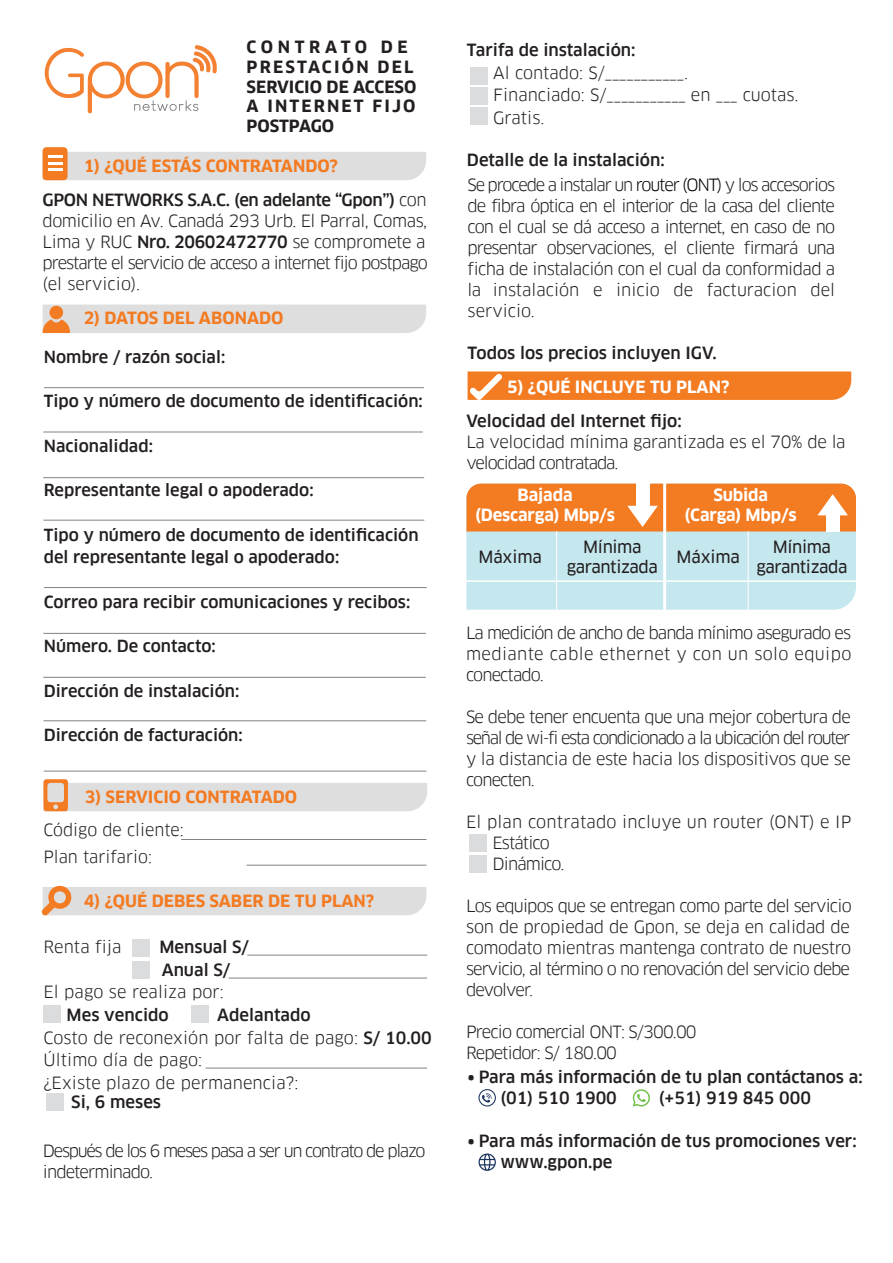
<style>
.page{position:relative;width:893px;height:1263px;background:#fff}
.page>*{position:absolute;margin:0;border:0;box-sizing:border-box;transform-origin:0 0}
.t1{font:16.5px/21px "Clan";letter-spacing:-.025em;color:#231f20;text-align:justify}
.t2{font:500 16.5px/21px "Clan Pro";color:#231f20}
.t3{font:16.5px/22.5px "Clan";letter-spacing:.005em;color:#231f20}
.t4{font:16.5px/22.5px "Clan";color:#231f20}
.t5{font:700 16.5px "Clan Pro";color:#f37b22}
.t6{font:700 16.5px/19.8px "Clan Pro";letter-spacing:.13em;color:#231f20}
.t7{font:700 16.5px/19.8px "Clan Pro";letter-spacing:-.01em;color:#fff;text-align:center}
.t8{font:16.5px/21px "Clan";letter-spacing:-.08em;color:#231f20}
.t9{font:16.5px/21px "Clan";letter-spacing:.01em;color:#231f20}
.t10{font:16.5px/19.8px "Clan Pro News";letter-spacing:-.025em;color:#231f20;text-align:center}
.t11{font:16.5px/21px "Clan";letter-spacing:-.055em;color:#231f20}
.t12{font:500 16.5px "Clan Pro";letter-spacing:-.02em;color:#231f20}
.t13{font:500 16.35px/22.4px "Clan Pro";color:#231f20}
.s1{font-family:"Clan";font-weight:400}
.s2{font-weight:500}
.s3{font-family:"Clan Pro";font-weight:500}
.s4{color:#000001}
.s5{font-weight:700}
</style>
<div class="page">
<div style="left:43px;top:147px;width:25px;height:33px;background:#f37b22;border-radius:4px"></div>
<div style="left:43px;top:152px;width:383px;height:28px;background:#dededf"></div>
<hr style="left:48px;top:168px;width:14px;height:3px;background:#fff">
<svg style="left:43px;top:779px;width:384px;height:32px;background:#e2dedb"></svg>
<svg style="left:41px;top:885px;width:385px;height:31px;background:#e1dddb"></svg>
<div style="left:466px;top:531px;width:390px;height:79px;background:#c5e7ee"></div>
<hr style="left:463px;top:580px;width:395px;height:2px;background:#fff">
<div style="left:466px;top:484px;width:390px;height:47px;background:#f37b22"></div>
<div style="left:826px;top:509px;width:13px;height:23px;background:#fff"></div>
<hr style="left:748px;top:531px;width:1px;height:81px;background:#fff">
<hr style="left:556px;top:531px;width:1px;height:81px;background:#fff">
<hr style="left:663px;top:482px;width:3px;height:133px;background:#fff">
<svg style="left:468px;top:371px;width:383px;height:29px;background:#f3812d"></svg>
<div style="left:43px;top:305px;width:383px;height:28px;background:#dededf"></div>
<svg style="left:45px;top:45px;width:172px;height:69px"></svg>
<hr style="left:44px;top:587px;width:383px;height:1px;background:#808285">
<hr style="left:43px;top:633px;width:383px;height:1px;background:#808285">
<hr style="left:43px;top:677px;width:383px;height:1px;background:#808285">
<hr style="left:44px;top:720px;width:382px;height:1px;background:#808285">
<hr style="left:181px;top:839px;width:245px;height:1px;background:#808285">
<hr style="left:247px;top:865px;width:179px;height:1px;background:#808285">
<hr style="left:44px;top:771px;width:382px;height:1px;background:#808285">
<hr style="left:43px;top:520px;width:381px;height:1px;background:#808285">
<hr style="left:43px;top:477px;width:381px;height:1px;background:#808285">
<hr style="left:43px;top:432px;width:380px;height:1px;background:#808285">
<hr style="left:44px;top:387px;width:380px;height:1px;background:#808285">
<div style="left:132px;top:939px;width:18px;height:18px;background:#dbdcde"></div>
<div style="left:191px;top:1005px;width:17px;height:18px;background:#dbdcde"></div>
<div style="left:43px;top:1005px;width:17px;height:18px;background:#dbdcde"></div>
<div style="left:47px;top:1093px;width:17px;height:17px;background:#dbdcde"></div>
<div style="left:470px;top:67px;width:18px;height:17px;background:#dbdcde"></div>
<div style="left:470px;top:87px;width:18px;height:17px;background:#dbdcde"></div>
<div style="left:470px;top:107px;width:18px;height:18px;background:#dbdcde"></div>
<hr style="left:247px;top:955px;width:180px;height:1px;background:#808285">
<hr style="left:229px;top:978px;width:198px;height:1px;background:#808285">
<hr style="left:206px;top:1068px;width:221px;height:1px;background:#808285">
<div style="left:132px;top:961px;width:18px;height:18px;background:#dbdcde"></div>
<svg style="left:478px;top:1089px;width:18px;height:17px"></svg>
<svg style="left:632px;top:1089px;width:18px;height:17px"></svg>
<svg style="left:478px;top:1153px;width:18px;height:18px"></svg>
<div style="left:469px;top:834px;width:17px;height:18px;background:#dbdcde"></div>
<div style="left:469px;top:855px;width:17px;height:17px;background:#dbdcde"></div>
<p class="t6" style="left:247px;top:37px;width:171px">CONTRATO DE<br>PRESTACIÓN DEL<br>SERVICIO DE ACCESO<br>A INTERNET FIJO<br>POSTPAGO</p>
<p class="t5" style="left:84px;top:157px;width:256px">1) ¿QUÉ ESTÁS CONTRATANDO?</p>
<p class="t12" style="left:43px;top:191px;width:386px">GPON NETWORKS S.A.C. (en adelante “Gpon”) <span class="s1">con</span></p>
<p class="t1" style="left:43px;top:211px;width:387px;text-align:left">domicilio en Av. Canadá 293 Urb. El Parral, Comas, Lima y RUC <span class="s2">Nro. 20602472770</span> se compromete a prestarte el servicio de acceso a internet fijo postpago (el servicio).</p>
<p class="t5" style="left:84px;top:308px;width:201px">2) DATOS DEL ABONADO</p>
<p class="t13" style="left:44px;top:345px;width:183px">Nombre / razón social:</p>
<p class="t13" style="left:44px;top:390px;width:381px">Tipo y número de documento de identificación:</p>
<p class="t13" style="left:44px;top:435px;width:111px">Nacionalidad:</p>
<p class="t13" style="left:44px;top:479px;width:271px">Representante legal o apoderado:</p>
<p class="t13" style="left:44px;top:524px;width:376px">Tipo y número de documento de identificación del representante legal o apoderado:</p>
<p class="t13" style="left:44px;top:590px;width:368px">Correo para recibir comunicaciones y recibos:</p>
<p class="t13" style="left:44px;top:635px;width:173px">Número. De contacto:</p>
<p class="t13" style="left:44px;top:680px;width:197px">Dirección de instalación:</p>
<p class="t13" style="left:44px;top:724px;width:200px">Dirección de facturación:</p>
<p class="t5" style="left:85px;top:787px;width:214px">3) SERVICIO CONTRATADO</p>
<p class="t4" style="left:43px;top:817px;width:142px;line-height:27px">Código de cliente:<br>Plan tarifario:</p>
<p class="t5" style="left:84px;top:891px;width:292px">4) ¿QUÉ DEBES SABER DE TU PLAN?</p>
<p class="t3" style="left:43px;top:936px;width:80px">Renta fija</p>
<p class="t2" style="left:159px;top:936px;width:91px;line-height:22.5px">Mensual S/<br>Anual S/</p>
<p class="t3" style="left:43px;top:981px;width:182px">El pago se realiza por:</p>
<p class="t2" style="left:67px;top:1004px;width:104px">Mes vencido</p>
<p class="t2" style="left:217px;top:1004px;width:95px">Adelantado</p>
<p class="t3" style="left:43px;top:1026px;width:390px">Costo de reconexión por falta de pago: <span class="s3">S/ 10.00<br></span>Último día de pago:<br>¿Existe plazo de permanencia?:</p>
<p class="t2" style="left:71px;top:1092px;width:91px">Si, 6 meses</p>
<p class="t8" style="left:43px;top:1141px;width:384px">Después de los 6 meses pasa a ser un contrato de plazo indeterminado.</p>
<p class="t2" style="left:467px;top:40px;width:170px">Tarifa de instalación:</p>
<p class="t4" style="left:493px;top:62px;width:307px">Al contado: S/___________.<br>Financiado: S/___________ en ___ cuotas.<br>Gratis.</p>
<p class="t2" style="left:467px;top:150px;width:199px">Detalle de la instalación:</p>
<p class="t1" style="left:468px;top:175px;width:369px">Se procede a instalar un <span class="s4">router (ONT)</span> y los accesorios de fibra óptica en el interior de la casa del cliente con el cual se dá acceso a internet, en caso de no presentar observaciones, el cliente firmará una ficha de instalación con el cual da conformidad a la instalación e inicio de facturacion del servicio.</p>
<p class="t2" style="left:468px;top:343px;width:251px">Todos los precios incluyen IGV.</p>
<p class="t7" style="left:507px;top:377px;width:224px">5) ¿QUÉ INCLUYE TU PLAN?</p>
<p class="t2" style="left:466px;top:411px;width:217px">Velocidad del Internet fijo:</p>
<p class="t1" style="left:466px;top:432px;width:381px">La velocidad mínima garantizada es el 70% de la velocidad contratada.</p>
<p class="t7" style="left:475px;top:485px;width:141px">Bajada (Descarga) Mbp/s</p>
<p class="t7" style="left:685px;top:485px;width:114px">Subida (Carga) Mbp/s</p>
<p class="t10" style="left:478px;top:547px;width:65px">Máxima</p>
<p class="t10" style="left:567px;top:537px;width:93px">Mínima garantizada</p>
<p class="t10" style="left:676px;top:547px;width:65px">Máxima</p>
<p class="t10" style="left:756px;top:537px;width:93px">Mínima garantizada</p>
<p class="t1" style="left:466px;top:623px;width:387px">La medición de ancho de banda mínimo asegurado es mediante cable ethernet y con un solo equipo conectado.</p>
<p class="t1" style="left:466px;top:707px;width:386px">Se debe tener encuenta que una mejor cobertura de señal de wi-fi esta condicionado a la ubicación del router y la distancia de este hacia los dispositivos que se conecten.</p>
<p class="t9" style="left:492px;top:812px;width:360px;text-indent:-26px">El plan contratado incluye un router (ONT) e IP<br>Estático<br>Dinámico.</p>
<p class="t1" style="left:466px;top:896px;width:387px">Los equipos que se entregan como parte del servicio son de propiedad de Gpon, se deja en calidad de comodato mientras mantenga contrato de nuestro servicio, al término o no renovación del servicio debe devolver.</p>
<p class="t11" style="left:466px;top:1022px;width:232px">Precio comercial ONT: S/300.00<br>Repetidor: S/ 180.00</p>
<p class="t2" style="left:500px;top:1066px;width:364px;text-indent:-33px"><span class="s5">•</span> Para más información de tu plan contáctanos a: (01) 510 1900</p>
<p class="t2" style="left:659px;top:1087px;width:154px">(+51) 919 845 000</p>
<p class="t2" style="left:500px;top:1131px;width:358px;text-indent:-33px"><span class="s5">•</span> Para más información de tus promociones ver: www.gpon.pe</p>
</div>
